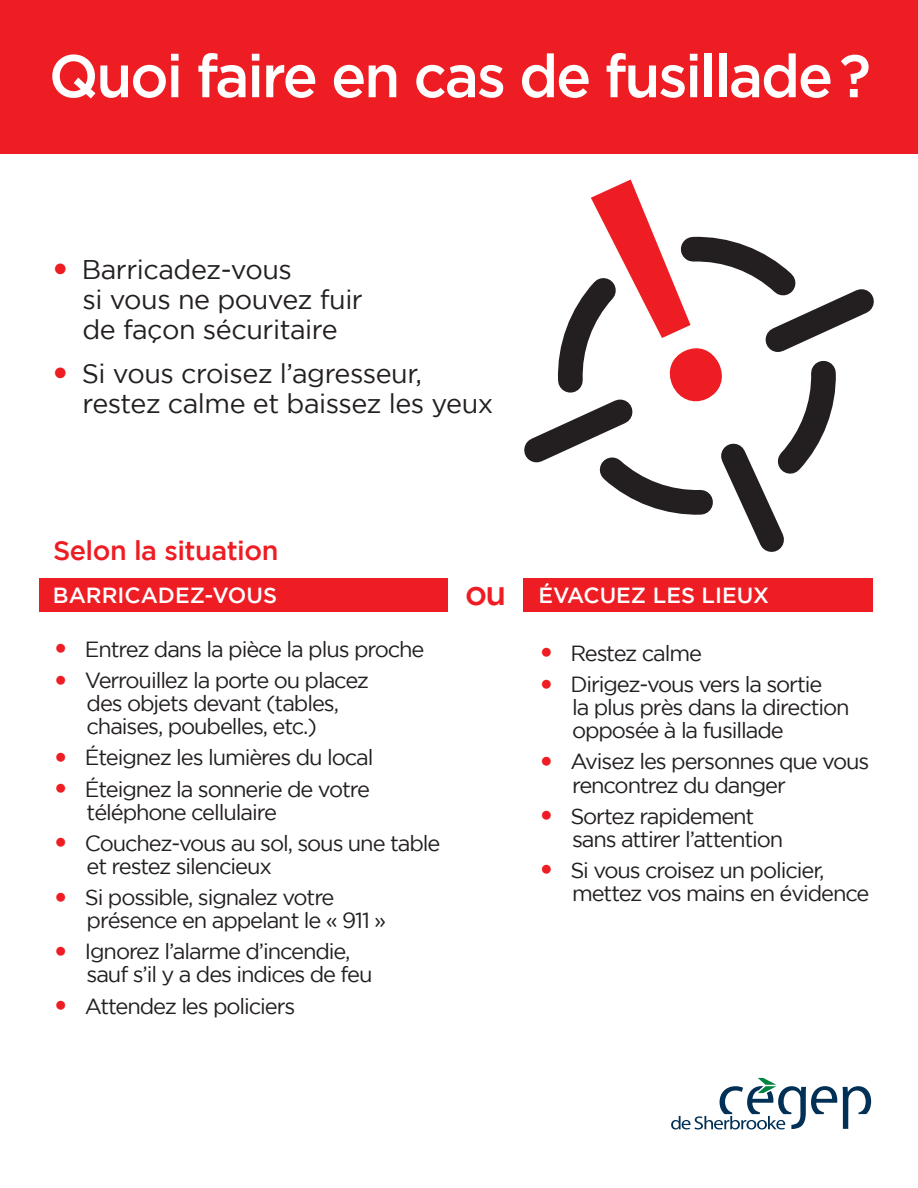
<style>
.page{position:relative;width:918px;height:1188px;background:#fff}
.page>*{position:absolute;margin:0;border:0;box-sizing:border-box;transform-origin:0 0}
.t1{font:500 60.15px "Gotham";letter-spacing:-.035em;color:#fff}
.t2{font:500 33.45px "Gotham";color:#ee1d23}
.t3{font:27px/30px "Gotham";letter-spacing:-.015em;color:#231f20}
.t4{font:500 27px "Gotham";letter-spacing:-.015em;color:#ee1d23}
.t5{font:21.9px/23.1px "Gotham";letter-spacing:-.05em;color:#231f20}
.t6{font:500 21.9px "Gotham";color:#fff}
.s1{font-size:40.2px;color:#ee1d23}
.s2{font-size:33.45px;color:#ee1d23}
</style>
<div class="page">
<div style="left:39px;top:579px;width:408px;height:33px;background:#ee1d23"></div>
<div style="left:524px;top:579px;width:349px;height:33px;background:#ee1d23"></div>
<div style="left:0;top:0;width:918px;height:154px;background:#ee1d23"></div>
<svg style="left:524px;top:180px;width:350px;height:372px"></svg>
<svg style="left:671px;top:1078px;width:200px;height:52px"></svg>
<h1 class="t1" style="left:49px;top:42px;width:824px">Quoi faire en cas de fusillade?</h1>
<p class="t3" style="left:82px;top:254px;width:282px;text-indent:-32px"><span class="s1">•</span> Barricadez-vous<br>si vous ne pouvez fuir de façon sécuritaire</p>
<p class="t3" style="left:82px;top:358px;width:412px;text-indent:-32px"><span class="s1">•</span> Si vous croisez l’agresseur, restez calme et baissez les yeux</p>
<p class="t4" style="left:53px;top:535px;width:227px">Selon la situation</p>
<p class="t6" style="left:53px;top:583px;width:226px">BARRICADEZ-VOUS</p>
<p class="t5" style="left:53px;top:637px;width:373px"><span class="s2">•</span> Entrez dans la pièce la plus proche</p>
<p class="t5" style="left:87px;top:668px;width:284px;text-indent:-34px"><span class="s2">•</span> Verrouillez la porte ou placez des objets devant (tables, chaises, poubelles, etc.)</p>
<p class="t5" style="left:53px;top:746px;width:322px"><span class="s2">•</span> Éteignez les lumières du local</p>
<p class="t5" style="left:87px;top:777px;width:285px;text-indent:-34px"><span class="s2">•</span> Éteignez la sonnerie de votre téléphone cellulaire</p>
<p class="t5" style="left:87px;top:831px;width:355px;text-indent:-34px"><span class="s2">•</span> Couchez-vous au sol, sous une table et restez silencieux</p>
<p class="t5" style="left:87px;top:885px;width:301px;text-indent:-34px"><span class="s2">•</span> Si possible, signalez votre présence en appelant le « 911 »</p>
<p class="t5" style="left:87px;top:940px;width:288px;text-indent:-34px"><span class="s2">•</span> Ignorez l’alarme d’incendie, sauf s’il y a des indices de feu</p>
<p class="t5" style="left:53px;top:994px;width:244px"><span class="s2">•</span> Attendez les policiers</p>
<h2 class="t2" style="left:465px;top:574px;width:43px">ou</h2>
<p class="t6" style="left:538px;top:583px;width:232px">ÉVACUEZ LES LIEUX</p>
<p class="t5" style="left:538px;top:641px;width:165px"><span class="s2">•</span> Restez calme</p>
<p class="t5" style="left:572px;top:673px;width:279px;text-indent:-34px"><span class="s2">•</span> Dirigez-vous vers la sortie<br>la plus près dans la direction opposée à la fusillade</p>
<p class="t5" style="left:572px;top:750px;width:299px;text-indent:-34px"><span class="s2">•</span> Avisez les personnes que vous rencontrez du danger</p>
<p class="t5" style="left:572px;top:804px;width:213px;text-indent:-34px"><span class="s2">•</span> Sortez rapidement sans attirer l’attention</p>
<p class="t5" style="left:572px;top:858px;width:299px;text-indent:-34px"><span class="s2">•</span> Si vous croisez un policier, mettez vos mains en évidence</p>
</div>
